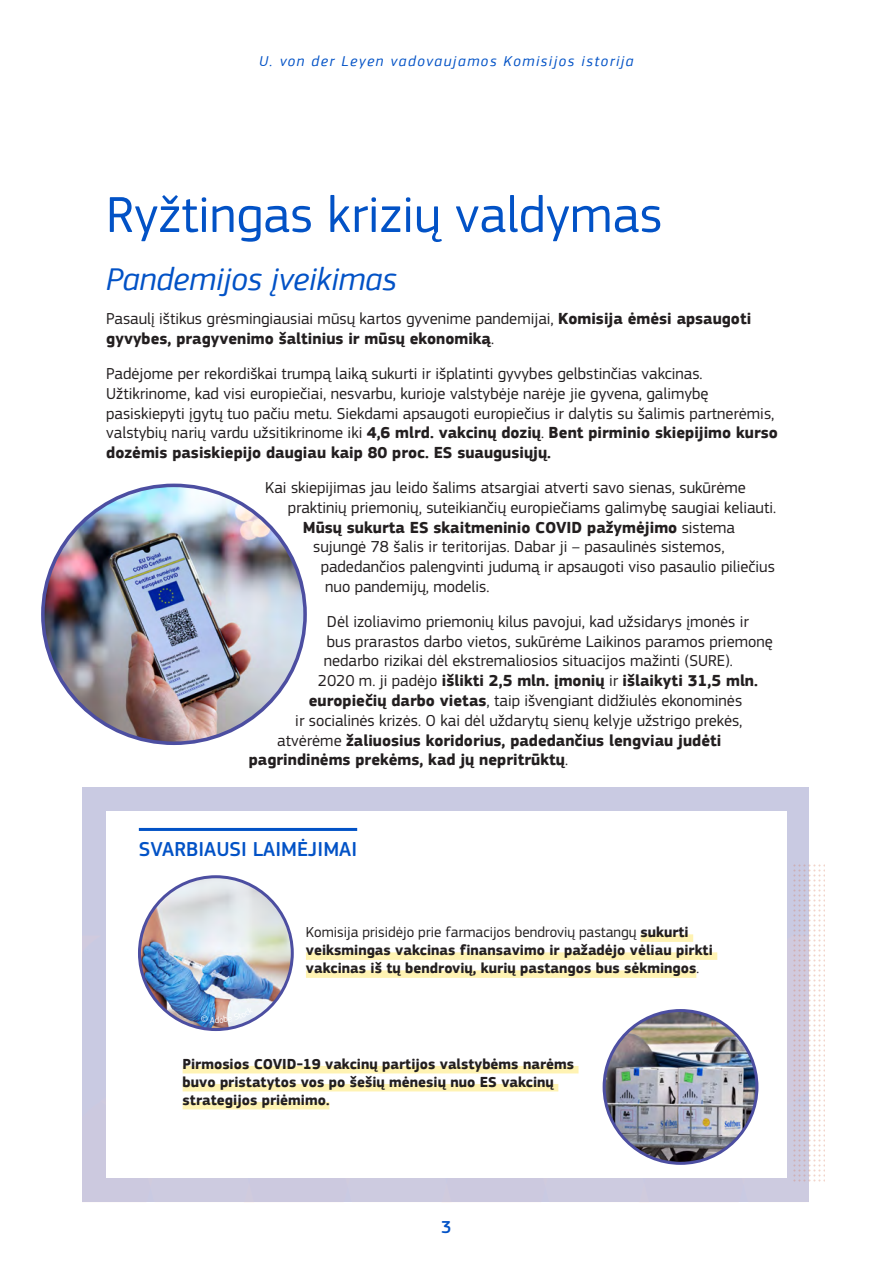
<style>
.page{position:relative;width:893px;height:1263px;background:#fff}
.page>*{position:absolute;margin:0;border:0;box-sizing:border-box;transform-origin:0 0}
.t1{font:52.5px "EC Square Sans Pro";color:#0252c6}
.t2{font:italic 33px "EC Square Sans Pro";color:#0252c6}
.KA_title{font:500 21px "EC Square Sans Pro";color:#0252c6}
.t3{font:500 18px "EC Square Sans Pro";color:#0252c6}
.p03_01{font:16.5px/19.8px "EC Square Sans Pro";color:#231f20}
.p03_01-2{font:700 16.5px/19.8px "EC Square Sans Pro";color:#231f20}
.body_highlight{font:700 15px/18px "EC Square Sans Pro";color:#231f20}
.t4{font:italic 15px "EC Square Sans Pro";letter-spacing:.1em;color:#0252c6}
.s1{font-weight:400}
.s2{font-weight:700}
</style>
<div class="page">
<div style="left:83px;top:787px;width:726px;height:415px;background:#c9cae2"></div>
<div style="left:106px;top:811px;width:680px;height:367px;background:#fff"></div>
<svg style="left:793px;top:864px;width:32px;height:317px"></svg>
<hr style="left:139px;top:828px;width:218px;height:3px;background:#0252c6">
<div style="left:640px;top:934px;width:53px;height:8px;background:#fff7cf"></div>
<img style="left:43px;top:485px;width:262px;height:258px">
<img style="left:139px;top:877px;width:153px;height:152px;border-radius:76px">
<svg style="left:138px;top:935px;width:671px;height:247px"></svg>
<p class="t4" style="left:259px;top:53px;width:376px">U. von der Leyen vadovaujamos Komisijos istorija</p>
<h2 class="t1" style="left:106px;top:184px;width:558px">Ryžtingas krizių valdymas</h2>
<h3 class="t2" style="left:106px;top:259px;width:292px">Pandemijos įveikimas</h3>
<p class="p03_01-2" style="left:106px;top:310px;width:646px"><span class="s1">Pasaulį ištikus grėsmingiausiai mūsų kartos gyvenime pandemijai,</span> Komisija ėmėsi apsaugoti gyvybes, pragyvenimo šaltinius ir mūsų ekonomiką<span class="s1">.</span></p>
<p class="p03_01" style="left:106px;top:364px;width:673px">Padėjome per rekordiškai trumpą laiką sukurti ir išplatinti gyvybes gelbstinčias vakcinas.<br>Užtikrinome, kad visi europiečiai, nesvarbu, kurioje valstybėje narėje jie gyvena, galimybę pasiskiepyti įgytų tuo pačiu metu. Siekdami apsaugoti europiečius ir dalytis su šalimis partnerėmis, valstybių narių vardu užsitikrinome iki <span class="s2">4,6 mlrd. vakcinų dozių</span>. <span class="s2">Bent pirminio skiepijimo kurso dozėmis pasiskiepijo daugiau kaip 80 proc. ES suaugusiųjų.</span></p>
<p class="p03_01" style="left:265px;top:478px;width:482px">Kai skiepijimas jau leido šalims atsargiai atverti savo sienas, sukūrėme</p>
<p class="p03_01" style="left:288px;top:498px;width:490px">praktinių priemonių, suteikiančių europiečiams galimybę saugiai keliauti.</p>
<p class="p03_01-2" style="left:303px;top:518px;width:434px">Mūsų sukurta ES skaitmeninio COVID pažymėjimo <span class="s1">sistema</span></p>
<p class="p03_01" style="left:313px;top:537px;width:413px">sujungė 78 šalis ir teritorijas. Dabar ji – pasaulinės sistemos,</p>
<p class="p03_01" style="left:321px;top:557px;width:456px">padedančios palengvinti judumą ir apsaugoti viso pasaulio piliečius</p>
<p class="p03_01" style="left:325px;top:577px;width:166px">nuo pandemijų, modelis.</p>
<p class="p03_01" style="left:327px;top:612px;width:423px">Dėl izoliavimo priemonių kilus pavojui, kad užsidarys įmonės ir</p>
<p class="p03_01" style="left:327px;top:631px;width:447px">bus prarastos darbo vietos, sukūrėme Laikinos paramos priemonę</p>
<p class="p03_01" style="left:324px;top:651px;width:411px">nedarbo rizikai dėl ekstremaliosios situacijos mažinti (SURE).</p>
<p class="p03_01-2" style="left:318px;top:671px;width:442px"><span class="s1">2020 m. ji padėjo</span> išlikti 2,5 mln. įmonių <span class="s1">ir</span> išlaikyti 31,5 mln.</p>
<p class="p03_01" style="left:309px;top:691px;width:435px"><span class="s2">europiečių darbo vietas</span>, taip išvengiant didžiulės ekonominės</p>
<p class="p03_01" style="left:295px;top:711px;width:449px">ir socialinės krizės. O kai dėl uždarytų sienų kelyje užstrigo prekės,</p>
<p class="p03_01-2" style="left:277px;top:731px;width:446px"><span class="s1">atvėrėme</span> žaliuosius koridorius, padedančius lengviau judėti</p>
<p class="p03_01-2" style="left:249px;top:751px;width:321px">pagrindinėms prekėms, kad jų nepritrūktų<span class="s1">.</span></p>
<h4 class="KA_title" style="left:139px;top:837px;width:220px">SVARBIAUSI LAIMĖJIMAI</h4>
<p class="body_highlight" style="left:306px;top:923px;width:408px"><span class="s1">Komisija prisidėjo prie farmacijos bendrovių pastangų</span> sukurti veiksmingas vakcinas finansavimo ir pažadėjo vėliau pirkti vakcinas iš tų bendrovių, kurių pastangos bus sėkmingos<span class="s1">.</span></p>
<p class="body_highlight" style="left:183px;top:1055px;width:393px">Pirmosios COVID-19 vakcinų partijos valstybėms narėms buvo pristatytos vos po šešių mėnesių nuo ES vakcinų strategijos priėmimo.</p>
<p class="t3" style="left:441px;top:1216px;width:12px">3</p>
</div>
